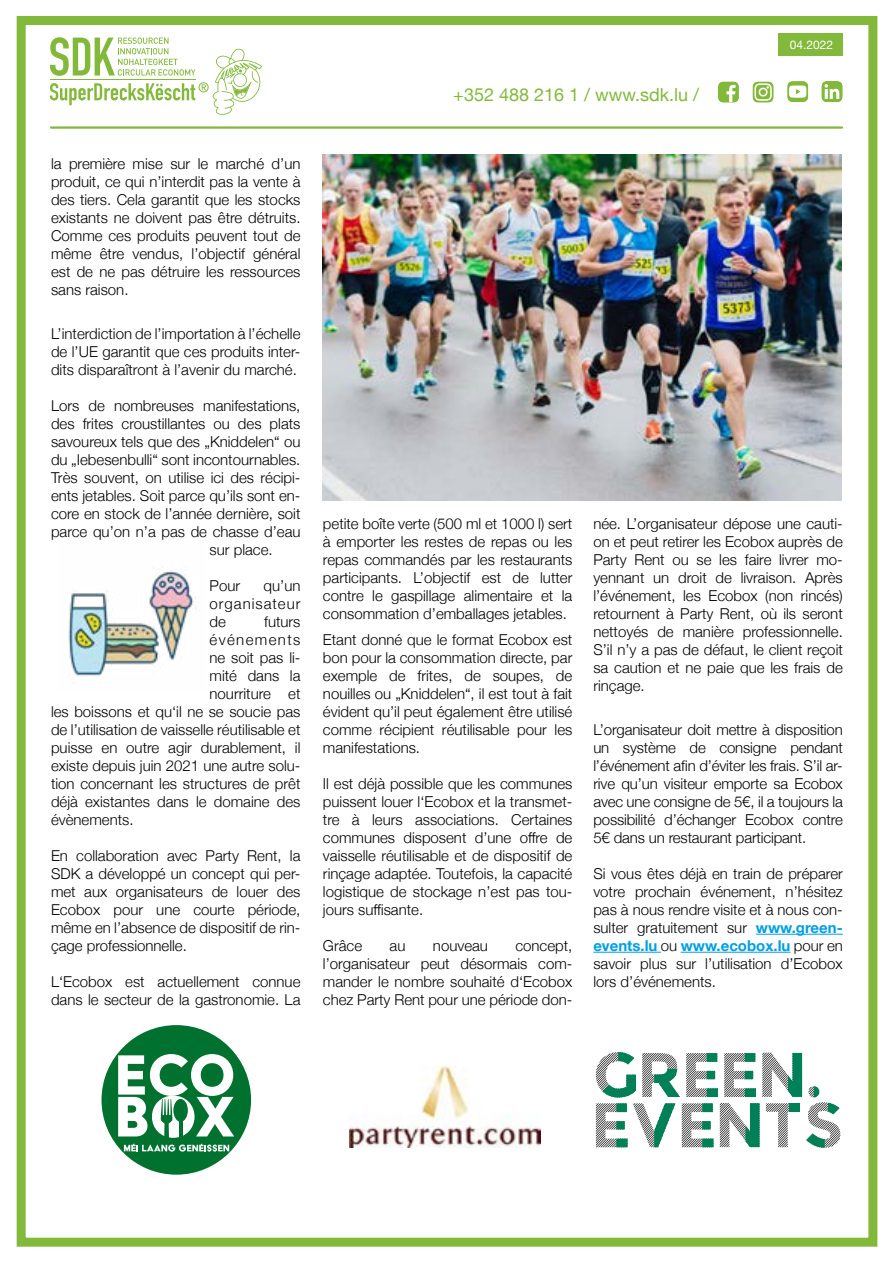
<style>
.page{position:relative;width:893px;height:1263px;background:#fff}
.page>*{position:absolute;margin:0;border:0;box-sizing:border-box;transform-origin:0 0}
.t1{font:18px "Helvetica Neue";color:#83b93a}
.t2{font:300 15px/18px "Helvetica Neue";color:#000;text-align:justify}
.t3{font:300 15px "Helvetica Neue";letter-spacing:.095em;color:#000}
.t4{font:12px "Helvetica Neue";color:#fff}
.s1{font-weight:700;color:#009fe3}
</style>
<div class="page">
<div style="left:17px;top:16px;width:860px;height:1231px;border:9px solid #83b93a"></div>
<svg style="left:50px;top:37px;width:212px;height:78px"></svg>
<hr style="left:51px;top:126px;width:791px;height:3px;background:#83b93a">
<div style="left:778px;top:33px;width:65px;height:22px;background:#83b93a"></div>
<svg style="left:753px;top:82px;width:20px;height:20px"></svg>
<svg style="left:718px;top:82px;width:21px;height:20px"></svg>
<svg style="left:787px;top:81px;width:21px;height:21px"></svg>
<svg style="left:822px;top:81px;width:20px;height:21px"></svg>
<img style="left:323px;top:154px;width:519px;height:346px">
<img style="left:68px;top:567px;width:128px;height:110px">
<div style="left:102px;top:1025px;width:149px;height:150px;background:#00712f;border-radius:50%"></div>
<svg style="left:118px;top:1054px;width:116px;height:106px"></svg>
<img style="left:349px;top:1067px;width:191px;height:81px">
<svg style="left:596px;top:1052px;width:244px;height:96px"></svg>
<hr style="left:756px;top:934px;width:87px;height:1px;background:#009fe3">
<hr style="left:593px;top:952px;width:68px;height:1px;background:#009fe3">
<hr style="left:681px;top:952px;width:109px;height:1px;background:#009fe3">
<p class="t1" style="left:453px;top:81px;width:247px">+352 488 216 1 / www.sdk.lu /</p>
<p class="t4" style="left:790px;top:36px;width:45px">04.2022</p>
<p class="t2" style="left:51px;top:154px;width:251px">la première mise sur le marché d’un produit, ce qui n’interdit pas la vente à des tiers. Cela garantit que les stocks existants ne doivent pas être détruits.<br>Comme ces produits peuvent tout de même être vendus, l’objectif général est de ne pas détruire les ressources sans raison.</p>
<p class="t2" style="left:51px;top:323px;width:251px">L’interdiction de l’importation à l’échelle de l’UE garantit que ces produits inter&shy;dits disparaîtront à l’avenir du marché.</p>
<p class="t2" style="left:51px;top:395px;width:251px">Lors de nombreuses manifestations,</p>
<p class="t2" style="left:51px;top:413px;width:251px">des frites croustillantes ou des plats</p>
<p class="t2" style="left:51px;top:431px;width:251px">savoureux tels que des „Kniddelen“ ou</p>
<p class="t2" style="left:51px;top:449px;width:251px">du „Iebesenbulli“ sont incontournables.</p>
<p class="t2" style="left:51px;top:467px;width:251px">Très souvent, on utilise ici des récipi-</p>
<p class="t2" style="left:51px;top:485px;width:251px">ents jetables. Soit parce qu’ils sont en-</p>
<p class="t2" style="left:51px;top:503px;width:251px">core en stock de l’année dernière, soit</p>
<p class="t2" style="left:51px;top:521px;width:251px">parce qu’on n’a pas de chasse d’eau</p>
<p class="t2" style="left:210px;top:539px;width:65px">sur place.</p>
<p class="t2" style="left:210px;top:575px;width:32px">Pour</p>
<p class="t2" style="left:210px;top:575px;width:92px;text-indent:54px">qu’un organisateur de</p>
<p class="t2" style="left:264px;top:611px;width:38px">futurs</p>
<p class="t3" style="left:210px;top:627px;width:92px">événements</p>
<p class="t2" style="left:210px;top:647px;width:92px">ne soit pas li-</p>
<p class="t2" style="left:210px;top:665px;width:92px">mité dans la</p>
<p class="t2" style="left:210px;top:683px;width:92px">nourriture et</p>
<p class="t2" style="left:51px;top:701px;width:251px">les boissons et qu‘il ne se soucie pas</p>
<p class="t2" style="left:51px;top:719px;width:251px">de l’utilisation de vaisselle réutilisable et</p>
<p class="t2" style="left:51px;top:737px;width:251px">puisse en outre agir durablement, il</p>
<p class="t2" style="left:51px;top:755px;width:251px">existe depuis juin 2021 une autre solu-</p>
<p class="t2" style="left:51px;top:773px;width:251px">tion concernant les structures de prêt</p>
<p class="t2" style="left:51px;top:791px;width:251px">déjà existantes dans le domaine des</p>
<p class="t2" style="left:51px;top:809px;width:84px">évènements.</p>
<p class="t2" style="left:51px;top:845px;width:251px">En collaboration avec Party Rent, la SDK a développé un concept qui per&shy;met aux organisateurs de louer des Ecobox pour une courte période, même en l’absence de dispositif de rin&shy;çage professionnelle.</p>
<p class="t2" style="left:51px;top:971px;width:251px">L‘Ecobox est actuellement connue dans le secteur de la gastronomie. La</p>
<p class="t2" style="left:323px;top:514px;width:251px">petite boîte verte (500 ml et 1000 l) sert à emporter les restes de repas ou les repas commandés par les restaurants participants. L’objectif est de lutter contre le gaspillage alimentaire et la consommation d’emballages jetables.</p>
<p class="t2" style="left:323px;top:629px;width:251px">Etant donné que le format Ecobox est bon pour la consommation directe, par exemple de frites, de soupes, de nouilles ou „Kniddelen“, il est tout à fait évident qu’il peut également être utilisé comme récipient réutilisable pour les manifestations.</p>
<p class="t2" style="left:323px;top:773px;width:251px">Il est déjà possible que les communes puissent louer l‘Ecobox et la transmet&shy;tre à leurs associations. Certaines communes disposent d’une offre de vaisselle réutilisable et de dispositif de rinçage adaptée. Toutefois, la capacité logistique de stockage n’est pas tou&shy;jours suffisante.</p>
<p class="t2" style="left:323px;top:935px;width:41px">Grâce</p>
<p class="t2" style="left:390px;top:935px;width:17px">au</p>
<p class="t2" style="left:433px;top:935px;width:57px">nouveau</p>
<p class="t2" style="left:323px;top:935px;width:251px;text-indent:192px">concept, l’organisateur peut désormais com&shy;mander le nombre souhaité d‘Ecobox chez Party Rent pour une période don-</p>
<p class="t2" style="left:593px;top:514px;width:251px">née. L’organisateur dépose une cauti&shy;on et peut retirer les Ecobox auprès de Party Rent ou se les faire livrer mo&shy;yennant un droit de livraison. Après l’événement, les Ecobox (non rincés) retournent à Party Rent, où ils seront nettoyés de manière professionnelle.<br>S’il n’y a pas de défaut, le client reçoit sa caution et ne paie que les frais de rinçage.</p>
<p class="t2" style="left:593px;top:719px;width:251px">L’organisateur doit mettre à disposition un système de consigne pendant l’événement afin d’éviter les frais. S’il ar&shy;rive qu’un visiteur emporte sa Ecobox avec une consigne de 5€, il a toujours la possibilité d’échanger Ecobox contre 5€ dans un restaurant participant.</p>
<p class="t2" style="left:593px;top:863px;width:251px">Si vous êtes déjà en train de préparer votre prochain événement, n’hésitez pas à nous rendre visite et à nous con&shy;sulter gratuitement sur <span class="s1">www.green&shy;events.lu</span> ou <span class="s1">www.ecobox.lu</span> pour en savoir plus sur l’utilisation d’Ecobox lors d’événements.</p>
</div>
